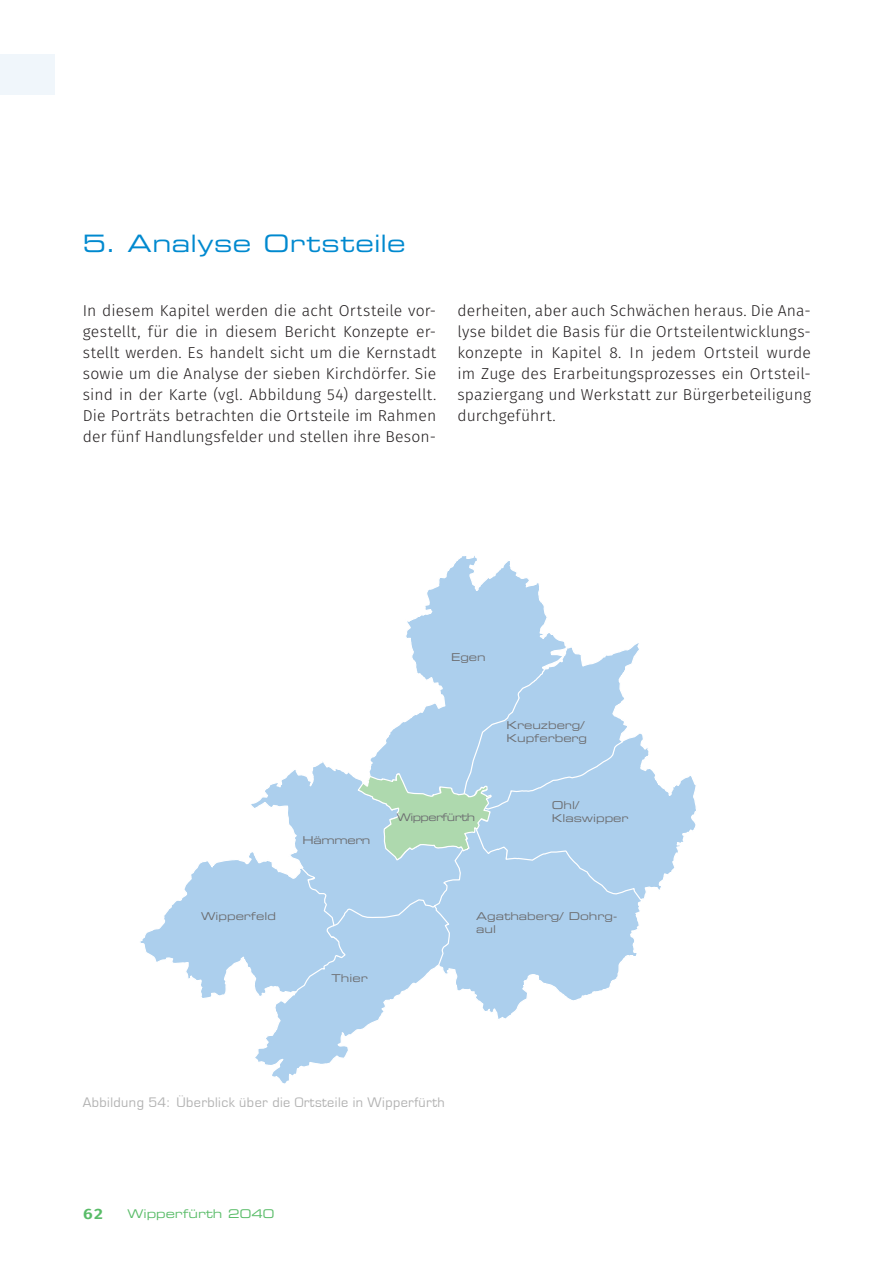
<style>
.page{position:relative;width:893px;height:1263px;background:#fff}
.page>*{position:absolute;margin:0;border:0;box-sizing:border-box;transform-origin:0 0}
.t1{font:24px "Eurostile Extended Two";letter-spacing:.02em;color:#0089cf}
.t2{font:300 15.75px/21px "Fira Sans";letter-spacing:.005em;color:#231f20;text-align:justify}
.t3{font:600 15px "Fira Sans";color:#59bc68;scale:1.15 1}
.t4{font:14.25px "Eurostile";letter-spacing:.03em;color:#b2b2b2}
.t5{font:12px "Eurostile Extended Two";color:#59bc68}
.t6{font:10.8px/12.9px "Eurostile Extended Two";color:#6c6d70}
.t7{font:10.8px "Eurostile Extended Two";letter-spacing:-.03em;color:#6c6d70}
.t8{font:10.5px "Eurostile Extended Two";letter-spacing:-.055em;color:#6c6d70}
</style>
<div class="page">
<div style="left:0;top:54px;width:54px;height:41px;background:#f0f6fb"></div>
<svg style="left:407px;top:556px;width:140px;height:71px"></svg>
<svg style="left:140px;top:627px;width:556px;height:457px"></svg>
<h1 class="t1" style="left:83px;top:227px;width:324px">5. Analyse Ortsteile</h1>
<p class="t2" style="left:83px;top:299px;width:355px">In diesem Kapitel werden die acht Ortsteile vor&shy;gestellt, für die in diesem Bericht Konzepte er&shy;stellt werden. Es handelt sicht um die Kernstadt sowie um die Analyse der sieben Kirchdörfer. Sie sind in der Karte (vgl. Abbildung 54) dargestellt.<br>Die Porträts betrachten die Ortsteile im Rahmen der fünf Handlungsfelder und stellen ihre Beson-</p>
<p class="t2" style="left:457px;top:299px;width:355px">derheiten, aber auch Schwächen heraus. Die Ana&shy;lyse bildet die Basis für die Ortsteilentwicklungs&shy;konzepte in Kapitel 8. In jedem Ortsteil wurde im Zuge des Erarbeitungsprozesses ein Ortsteil&shy;spaziergang und Werkstatt zur Bürgerbeteiligung durchgeführt.</p>
<p class="t6" style="left:201px;top:910px;width:76px">Wipperfeld</p>
<p class="t7" style="left:302px;top:833px;width:69px">Hämmern</p>
<p class="t6" style="left:332px;top:971px;width:38px">Thier</p>
<p class="t6" style="left:451px;top:651px;width:36px">Egen</p>
<p class="t8" style="left:397px;top:810px;width:80px">Wipperfürth</p>
<p class="t6" style="left:507px;top:718px;width:82px">Kreuzberg/<br>Kupferberg</p>
<p class="t6" style="left:552px;top:798px;width:78px">Ohl/<br>Klaswipper</p>
<p class="t6" style="left:476px;top:910px;width:143px">Agathaberg/ Dohrg&shy;aul</p>
<p class="t4" style="left:83px;top:1094px;width:363px">Abbildung 54: Überblick über die Ortsteile in Wipperfürth</p>
<p class="t3" style="left:83px;top:1201px;width:19px">62</p>
<p class="t5" style="left:128px;top:1206px;width:148px">Wipperfürth 2040</p>
</div>
